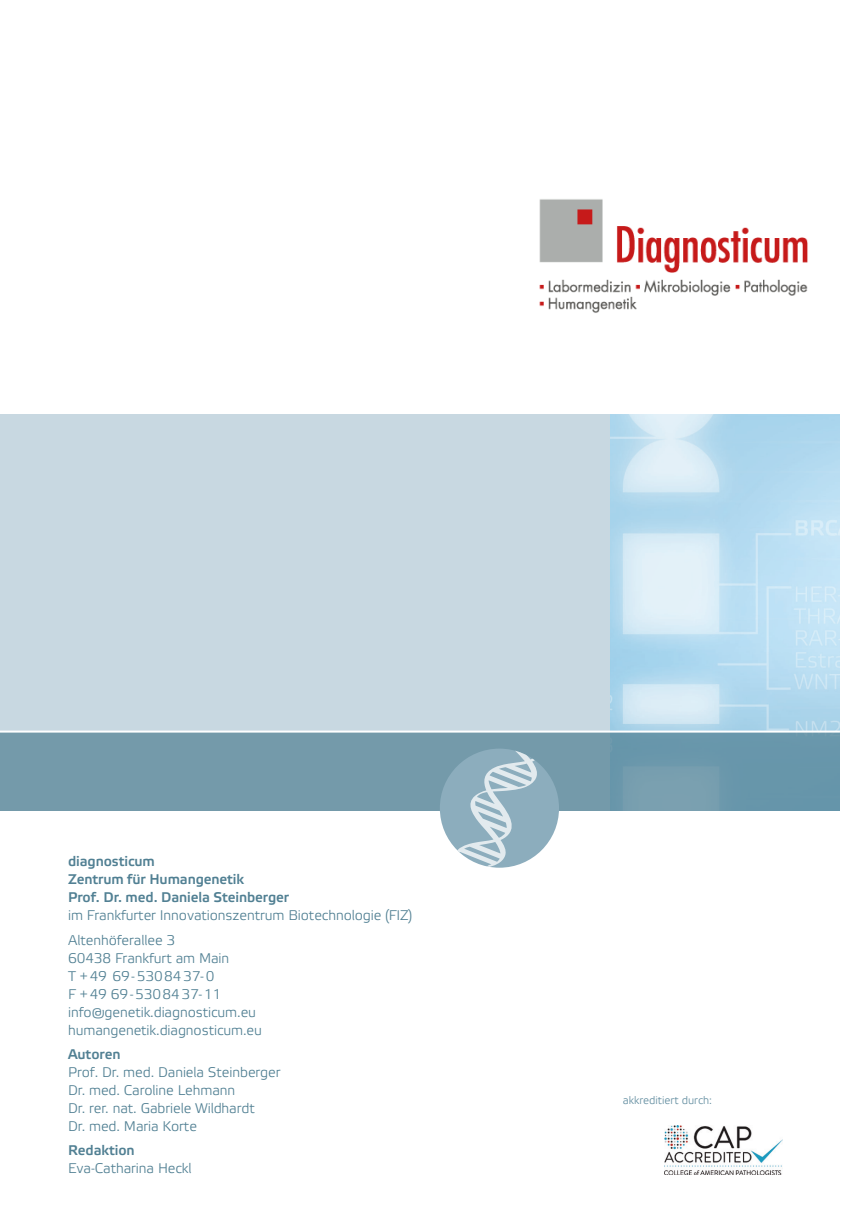
<style>
.page{position:relative;width:857px;height:1225px;background:#fff}
.page>*{position:absolute;margin:0;border:0;box-sizing:border-box;transform-origin:0 0}
.Fließtext{font:300 14px/18px "Etelka";letter-spacing:-.005em;color:#518093}
.Fließtext-2{font:500 14px/18px "Etelka";letter-spacing:-.005em;color:#518093}
.t1{font:300 11px "Etelka";color:#5f8b9e}
.s1{font-weight:500}
</style>
<div class="page">
<div style="left:0;top:414px;width:839px;height:397px;background:#c8d8e1"></div>
<img style="left:610px;top:414px;width:229px;height:316px">
<div style="left:0;top:731px;width:839px;height:80px;background:linear-gradient(to right,#779baa,#6d98ac)"></div>
<hr style="left:0;top:730px;width:839px;height:2px;background:#fff">
<div style="left:439px;top:748px;width:119px;height:119px;background:#8cadbd;border-radius:50%"></div>
<svg style="left:446px;top:748px;width:102px;height:119px"></svg>
<img style="left:664px;top:1126px;width:118px;height:48px">
<img style="left:539px;top:199px;width:269px;height:114px">
<p class="Fließtext-2" style="left:68px;top:853px;width:177px">diagnosticum<br>Zentrum für Humangenetik</p>
<p class="Fließtext-2" style="left:68px;top:889px;width:222px">Prof. Dr. med. Daniela Steinberger</p>
<p class="Fließtext" style="left:68px;top:907px;width:345px">im Frankfurter Innovationszentrum Biotechnologie (FIZ)</p>
<p class="Fließtext" style="left:68px;top:931px;width:108px">Altenhöferallee 3</p>
<p class="Fließtext" style="left:68px;top:949px;width:163px">60438 Frankfurt am Main</p>
<p class="Fließtext" style="left:68px;top:967px;width:148px">T +49 69-5308437-0</p>
<p class="Fließtext" style="left:68px;top:985px;width:155px">F +49 69-5308437-11</p>
<p class="Fließtext" style="left:68px;top:1003px;width:195px">info@genetik.diagnosticum.eu humangenetik.diagnosticum.eu</p>
<p class="Fließtext-2" style="left:68px;top:1045px;width:54px">Autoren</p>
<p class="Fließtext" style="left:68px;top:1063px;width:214px">Prof. Dr. med. Daniela Steinberger</p>
<p class="Fließtext" style="left:68px;top:1081px;width:169px">Dr. med. Caroline Lehmann</p>
<p class="Fließtext" style="left:68px;top:1099px;width:188px">Dr. rer. nat. Gabriele Wildhardt</p>
<p class="Fließtext" style="left:68px;top:1114px;width:130px;line-height:24px">Dr. med. Maria Korte<br><span class="s1">Redaktion</span></p>
<p class="Fließtext" style="left:68px;top:1159px;width:125px">Eva-Catharina Heckl</p>
<p class="t1" style="left:622px;top:1093px;width:91px">akkreditiert durch:</p>
</div>
